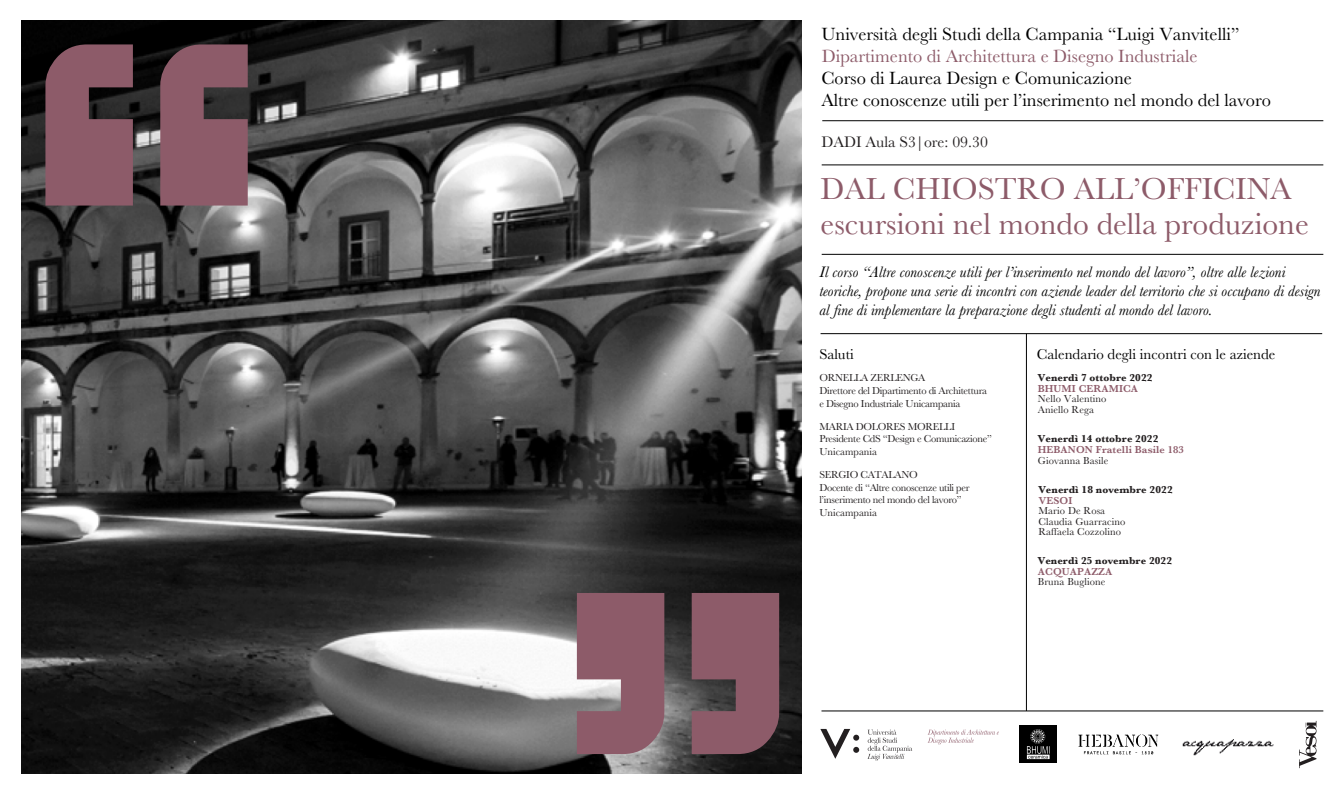
<style>
.page{position:relative;width:1343px;height:795px;background:#fff}
.page>*{position:absolute;margin:0;border:0;box-sizing:border-box;transform-origin:0 0}
.t1{font:31.5px/35px "Baskerville";color:#8d5b69}
.t2{font:18.38px/22.1px "Baskerville";color:#000}
.t3{font:18.38px "Baskerville";color:#8d5b69}
.t4{font:15.84px "Baskerville";color:#231f20}
.t5{font:italic 15.75px/18.9px "Baskerville";color:#000}
.t6{font:14.88px "Baskerville";color:#000001}
.t7{font:10.5px/12.6px "Baskerville";letter-spacing:-.025em;color:#231f20}
.t8{font:10.5px/10.5px "Baskerville";letter-spacing:.01em;color:#231f20}
.t9{font:700 10.5px "Baskerville";letter-spacing:.01em;color:#231f20}
.t10{font:600 10.5px "Baskerville";letter-spacing:.01em;color:#8d5b69}
</style>
<div class="page">
<img style="left:21px;top:21px;width:780px;height:752px">
<hr style="left:821px;top:165px;width:502px;height:1px;background:#000">
<hr style="left:821px;top:710px;width:502px;height:1px;background:#000">
<hr style="left:820px;top:333px;width:501px;height:1px;background:#000">
<hr style="left:821px;top:254px;width:502px;height:1px;background:#000">
<hr style="left:1026px;top:333px;width:1px;height:377px;background:#000">
<svg style="left:577px;top:592px;width:202px;height:161px"></svg>
<svg style="left:45px;top:44px;width:203px;height:161px"></svg>
<hr style="left:822px;top:120px;width:501px;height:1px;background:#000">
<svg style="left:820px;top:728px;width:39px;height:30px"></svg>
<svg style="left:867px;top:729px;width:45px;height:31px"></svg>
<svg style="left:927px;top:729px;width:71px;height:15px"></svg>
<img style="left:1019px;top:725px;width:37px;height:37px">
<img style="left:1078px;top:734px;width:80px;height:20px">
<img style="left:1182px;top:739px;width:92px;height:17px">
<svg style="left:1299px;top:721px;width:17px;height:46px"></svg>
<h2 class="t2" style="left:821px;top:23px;width:419px">Università degli Studi della Campania “Luigi Vanvitelli”</h2>
<h2 class="t3" style="left:821px;top:44px;width:377px">Dipartimento di Architettura e Disegno Industriale</h2>
<h2 class="t2" style="left:821px;top:67px;width:451px">Corso di Laurea Design e Comunicazione<br>Altre conoscenze utili per l’inserimento nel mondo del lavoro</h2>
<h3 class="t4" style="left:821px;top:131px;width:168px">DADI Aula S3|ore: 09.30</h3>
<h1 class="t1" style="left:820px;top:172px;width:490px">DAL CHIOSTRO ALL’OFFICINA escursioni nel mondo della produzione</h1>
<p class="t5" style="left:819px;top:262px;width:502px">Il corso “Altre conoscenze utili per l’inserimento nel mondo del lavoro”, oltre alle lezioni teoriche, propone una serie di incontri con aziende leader del territorio che si occupano di design al fine di implementare la preparazione degli studenti al mondo del lavoro.</p>
<h3 class="t6" style="left:819px;top:344px;width:36px">Saluti</h3>
<p class="t7" style="left:819px;top:371px;width:169px">ORNELLA ZERLENGA<br>Direttore del Dipartimento di Architettura e Disegno Industriale Unicampania</p>
<p class="t7" style="left:819px;top:420px;width:174px">MARIA DOLORES MORELLI<br>Presidente CdS “Design e Comunicazione”<br>Unicampania</p>
<p class="t7" style="left:819px;top:468px;width:152px">SERGIO CATALANO<br>Docente di “Altre conoscenze utili per l’inserimento nel mondo del lavoro”<br>Unicampania</p>
<h3 class="t6" style="left:1036px;top:344px;width:240px">Calendario degli incontri con le aziende</h3>
<p class="t9" style="left:1037px;top:370px;width:116px">Venerdì 7 ottobre 2022</p>
<p class="t10" style="left:1037px;top:381px;width:102px">BHUMI CERAMICA</p>
<p class="t8" style="left:1037px;top:394px;width:70px">Nello Valentino<br>Aniello Rega</p>
<p class="t9" style="left:1037px;top:431px;width:122px">Venerdì 14 ottobre 2022</p>
<p class="t10" style="left:1037px;top:442px;width:147px">HEBANON Fratelli Basile 183</p>
<p class="t8" style="left:1037px;top:455px;width:72px">Giovanna Basile</p>
<p class="t9" style="left:1038px;top:482px;width:136px">Venerdì 18 novembre 2022</p>
<p class="t10" style="left:1038px;top:492px;width:35px">VESOI</p>
<p class="t8" style="left:1038px;top:505px;width:88px">Mario De Rosa<br>Claudia Guarracino<br>Raffaela Cozzolino</p>
<p class="t9" style="left:1037px;top:553px;width:136px">Venerdì 25 novembre 2022</p>
<p class="t10" style="left:1037px;top:564px;width:76px">ACQUAPAZZA</p>
<p class="t8" style="left:1037px;top:576px;width:69px">Bruna Buglione</p>
</div>
